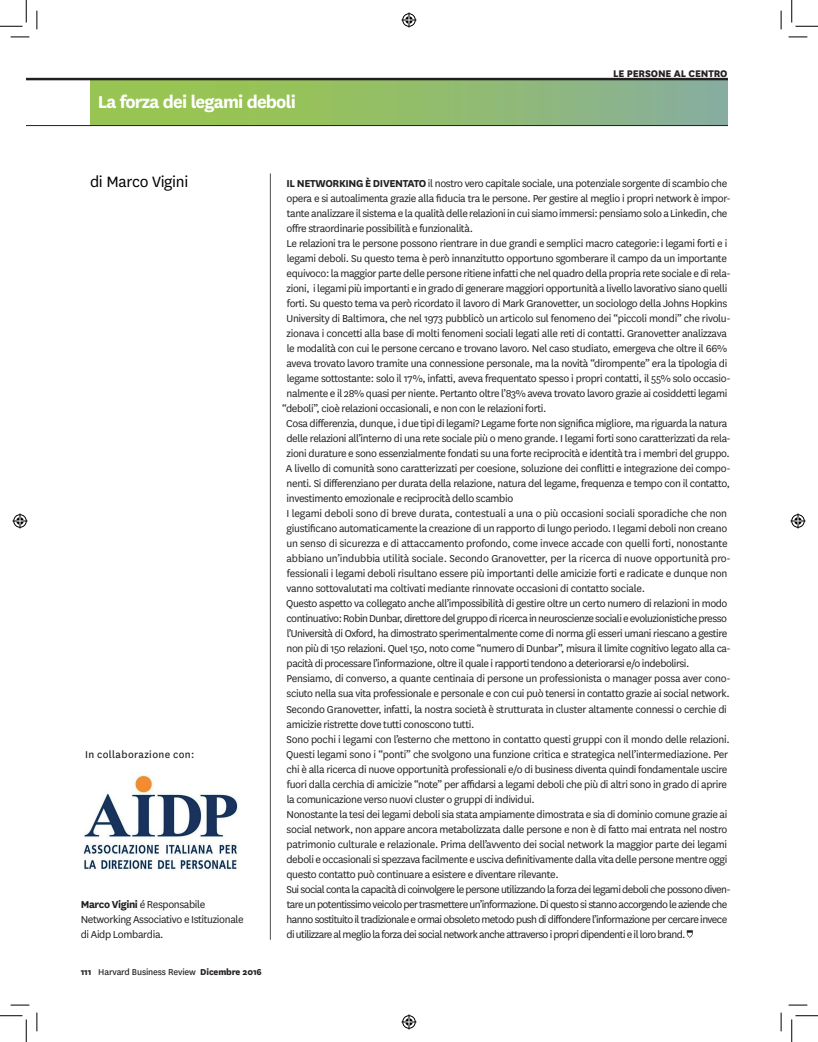
<style>
.page{position:relative;width:818px;height:1042px;background:#fff}
.page>*{position:absolute;margin:0;border:0;box-sizing:border-box;transform-origin:0 0}
.Page_Top_Large_NL{font:700 20px "National";letter-spacing:-.04em;color:#fff}
.Page_Top_Large_NL-2{font:17.5px "National";letter-spacing:-.02em;color:#000001}
.Body_Ragged_No_Inden{font:11.75px/15px "National";letter-spacing:-.03em;color:#231f20}
.Body_Ragged_No_Inden-2{font:11.75px/15px "National";letter-spacing:-.05em;color:#231f20}
.Body_Ragged_No_Inden-3{font:11.5px "National";letter-spacing:.03em;color:#231f20}
.Folio_PageTag_NEB{font:800 11.25px "National";letter-spacing:-.015em;color:#231f20}
.Folio_HBR_NR{font:10px "National";letter-spacing:-.015em;color:#231f20}
.s1{font-weight:700}
.s2{font-weight:800}
</style>
<div class="page">
<div style="left:90px;top:80px;width:638px;height:45px;background:linear-gradient(to right,#9ac844,#89b098)"></div>
<hr style="left:26px;top:78px;width:702px;height:2px;background:#231f20">
<hr style="left:26px;top:125px;width:702px;height:1px;background:#231f20">
<hr style="left:270px;top:173px;width:1px;height:766px;background:#231f20">
<svg style="left:687px;top:930px;width:6px;height:7px"></svg>
<img style="left:83px;top:775px;width:155px;height:95px">
<svg style="left:11px;top:36px;width:18px;height:2px"></svg>
<svg style="left:788px;top:36px;width:19px;height:2px"></svg>
<svg style="left:11px;top:1004px;width:18px;height:1px"></svg>
<svg style="left:788px;top:1004px;width:19px;height:1px"></svg>
<svg style="left:36px;top:11px;width:2px;height:18px"></svg>
<svg style="left:36px;top:1012px;width:2px;height:18px"></svg>
<svg style="left:780px;top:11px;width:2px;height:18px"></svg>
<svg style="left:780px;top:1012px;width:2px;height:18px"></svg>
<svg style="left:0;top:0;width:27px;height:27px"></svg>
<svg style="left:0;top:1015px;width:27px;height:26px"></svg>
<svg style="left:791px;top:0;width:27px;height:27px"></svg>
<svg style="left:791px;top:1015px;width:27px;height:26px"></svg>
<svg style="left:401px;top:13px;width:15px;height:15px"></svg>
<svg style="left:401px;top:1014px;width:15px;height:15px"></svg>
<svg style="left:13px;top:513px;width:15px;height:15px"></svg>
<svg style="left:790px;top:513px;width:15px;height:15px"></svg>
<p class="Page_Top_Large_NL" style="left:98px;top:88px;width:200px">La forza dei legami deboli</p>
<p class="Folio_PageTag_NEB" style="left:613px;top:65px;width:116px">LE PERSONE AL CENTRO</p>
<p class="Page_Top_Large_NL-2" style="left:90px;top:170px;width:100px">di Marco Vigini</p>
<p class="Body_Ragged_No_Inden-3" style="left:85px;top:746px;width:111px">In collaborazione con:</p>
<p class="Body_Ragged_No_Inden" style="left:81px;top:895px;width:164px"><span class="s1">Marco Vigini</span> é Responsabile<br>Networking Associativo e Istituzionale di Aidp Lombardia.</p>
<p class="Folio_HBR_NR" style="left:81px;top:965px;width:183px"><span class="s2">111</span> Harvard Business Review <span class="s2">Dicembre 2016</span></p>
<p class="Body_Ragged_No_Inden" style="left:286px;top:175px;width:446px"><span class="s1">IL NETWORKING È DIVENTATO</span> il nostro vero capitale sociale, una potenziale sorgente di scambio che opera e si autoalimenta grazie alla fiducia tra le persone. Per gestire al meglio i propri network è impor&shy;tante analizzare il sistema e la qualità delle relazioni in cui siamo immersi: pensiamo solo a Linkedin, che offre straordinarie possibilità e funzionalità.</p>
<p class="Body_Ragged_No_Inden" style="left:286px;top:235px;width:442px">Le relazioni tra le persone possono rientrare in due grandi e semplici macro categorie: i legami forti e i</p>
<p class="Body_Ragged_No_Inden" style="left:287px;top:250px;width:442px">legami deboli. Su questo tema è però innanzitutto opportuno sgomberare il campo da un importante</p>
<p class="Body_Ragged_No_Inden" style="left:286px;top:265px;width:446px">equivoco: la maggior parte delle persone ritiene infatti che nel quadro della propria rete sociale e di rela-</p>
<p class="Body_Ragged_No_Inden" style="left:287px;top:280px;width:442px">zioni, i legami più importanti e in grado di generare maggiori opportunità a livello lavorativo siano quelli</p>
<p class="Body_Ragged_No_Inden" style="left:287px;top:295px;width:442px">forti. Su questo tema va però ricordato il lavoro di Mark Granovetter, un sociologo della Johns Hopkins</p>
<p class="Body_Ragged_No_Inden" style="left:287px;top:310px;width:446px">University di Baltimora, che nel 1973 pubblicò un articolo sul fenomeno dei “piccoli mondi” che rivolu-</p>
<p class="Body_Ragged_No_Inden" style="left:287px;top:325px;width:442px">zionava i concetti alla base di molti fenomeni sociali legati alle reti di contatti. Granovetter analizzava</p>
<p class="Body_Ragged_No_Inden" style="left:287px;top:340px;width:442px">le modalità con cui le persone cercano e trovano lavoro. Nel caso studiato, emergeva che oltre il 66%</p>
<p class="Body_Ragged_No_Inden" style="left:286px;top:355px;width:442px">aveva trovato lavoro tramite una connessione personale, ma la novità “dirompente” era la tipologia di</p>
<p class="Body_Ragged_No_Inden" style="left:287px;top:370px;width:445px">legame sottostante: solo il 17%, infatti, aveva frequentato spesso i propri contatti, il 55% solo occasio-</p>
<p class="Body_Ragged_No_Inden" style="left:287px;top:385px;width:442px">nalmente e il 28% quasi per niente. Pertanto oltre l’83% aveva trovato lavoro grazie ai cosiddetti legami</p>
<p class="Body_Ragged_No_Inden" style="left:282px;top:400px;width:266px">“deboli”, cioè relazioni occasionali, e non con le relazioni forti.</p>
<p class="Body_Ragged_No_Inden" style="left:286px;top:415px;width:446px">Cosa differenzia, dunque, i due tipi di legami? Legame forte non significa migliore, ma riguarda la natura delle relazioni all’interno di una rete sociale più o meno grande. I legami forti sono caratterizzati da rela&shy;zioni durature e sono essenzialmente fondati su una forte reciprocità e identità tra i membri del gruppo.<br>A livello di comunità sono caratterizzati per coesione, soluzione dei conflitti e integrazione dei compo&shy;nenti. Si differenziano per durata della relazione, natura del legame, frequenza e tempo con il contatto, investimento emozionale e reciprocità dello scambio</p>
<p class="Body_Ragged_No_Inden" style="left:286px;top:505px;width:446px">I legami deboli sono di breve durata, contestuali a una o più occasioni sociali sporadiche che non giustificano automaticamente la creazione di un rapporto di lungo periodo. I legami deboli non creano un senso di sicurezza e di attaccamento profondo, come invece accade con quelli forti, nonostante abbiano un’indubbia utilità sociale. Secondo Granovetter, per la ricerca di nuove opportunità pro&shy;fessionali i legami deboli risultano essere più importanti delle amicizie forti e radicate e dunque non vanno sottovalutati ma coltivati mediante rinnovate occasioni di contatto sociale.</p>
<p class="Body_Ragged_No_Inden" style="left:286px;top:595px;width:446px">Questo aspetto va collegato anche all’impossibilità di gestire oltre un certo numero di relazioni in modo continuativo: Robin Dunbar, direttore del gruppo di ricerca in neuroscienze sociali e evoluzionistiche presso l’Università di Oxford, ha dimostrato sperimentalmente come di norma gli esseri umani riescano a gestire non più di 150 relazioni. Quel 150, noto come “numero di Dunbar”, misura il limite cognitivo legato alla ca&shy;pacità di processare l’informazione, oltre il quale i rapporti tendono a deteriorarsi e/o indebolirsi.</p>
<p class="Body_Ragged_No_Inden" style="left:286px;top:670px;width:446px">Pensiamo, di converso, a quante centinaia di persone un professionista o manager possa aver cono&shy;sciuto nella sua vita professionale e personale e con cui può tenersi in contatto grazie ai social network.<br>Secondo Granovetter, infatti, la nostra società è strutturata in cluster altamente connessi o cerchie di amicizie ristrette dove tutti conoscono tutti.</p>
<p class="Body_Ragged_No_Inden" style="left:286px;top:730px;width:445px">Sono pochi i legami con l’esterno che mettono in contatto questi gruppi con il mondo delle relazioni.<br>Questi legami sono i “ponti” che svolgono una funzione critica e strategica nell’intermediazione. Per chi è alla ricerca di nuove opportunità professionali e/o di business diventa quindi fondamentale uscire fuori dalla cerchia di amicizie “note” per affidarsi a legami deboli che più di altri sono in grado di aprire la comunicazione verso nuovi cluster o gruppi di individui.</p>
<p class="Body_Ragged_No_Inden" style="left:286px;top:805px;width:442px;text-align:justify">Nonostante la tesi dei legami deboli sia stata ampiamente dimostrata e sia di dominio comune grazie ai social network, non appare ancora metabolizzata dalle persone e non è di fatto mai entrata nel nostro patrimonio culturale e relazionale. Prima dell’avvento dei social network la maggior parte dei legami deboli e occasionali si spezzava facilmente e usciva definitivamente dalla vita delle persone mentre oggi questo contatto può continuare a esistere e diventare rilevante.</p>
<p class="Body_Ragged_No_Inden-2" style="left:286px;top:880px;width:446px">Sui social conta la capacità di coinvolgere le persone utilizzando la forza dei legami deboli che possono diven&shy;tare un potentissimo veicolo per trasmettere un’informazione. Di questo si stanno accorgendo le aziende che hanno sostituito il tradizionale e ormai obsoleto metodo push di diffondere l’informazione per cercare invece di utilizzare al meglio la forza dei social network anche attraverso i propri dipendenti e il loro brand.</p>
</div>
